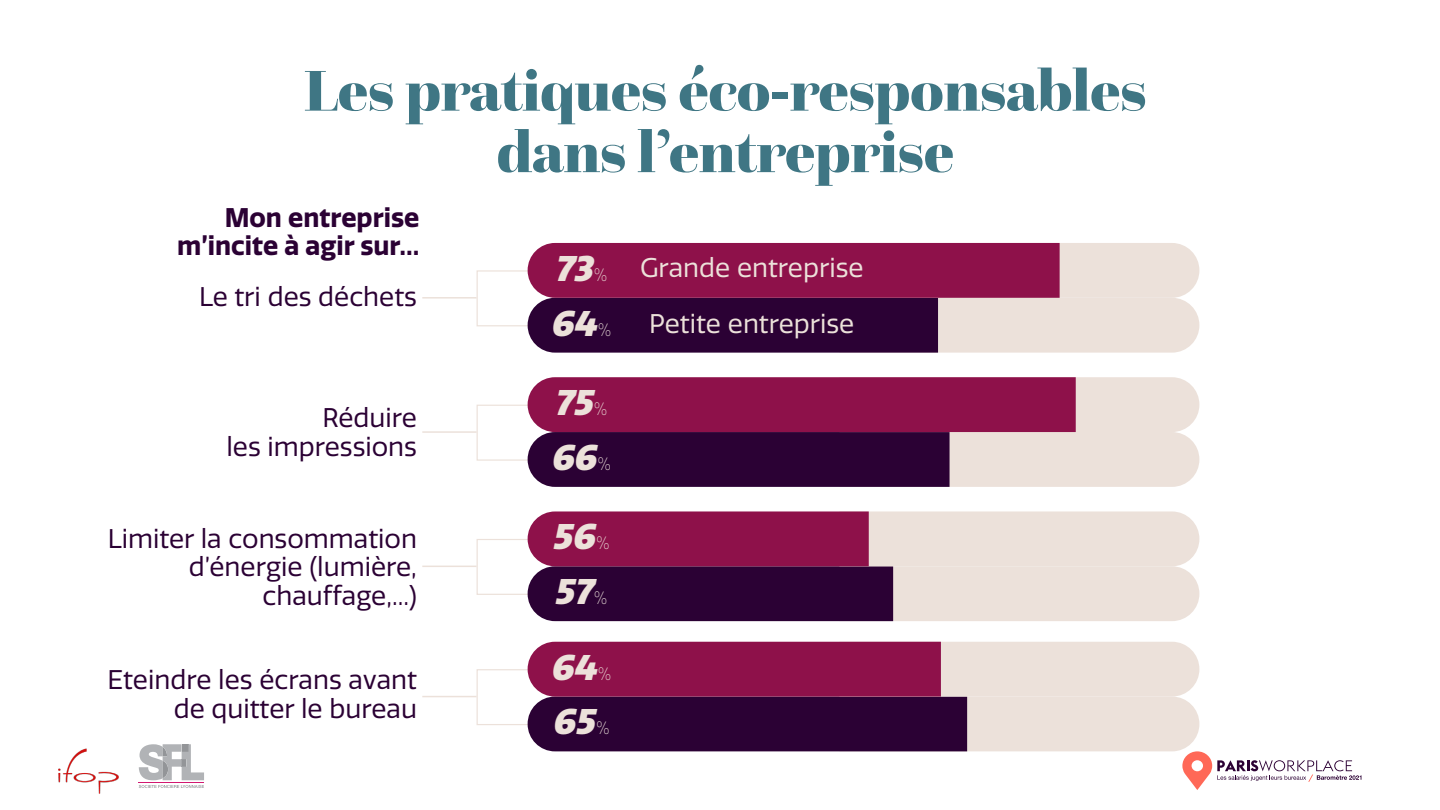
<style>
.page{position:relative;width:1440px;height:810px;background:#fff}
.page>*{position:absolute;margin:0;border:0;box-sizing:border-box;transform-origin:0 0}
.t1{font:900 60px/61.5px "Questa Grande";letter-spacing:-.01em;color:#3f7684;text-align:center}
.t2{font:italic 900 34.72px "Quatro";color:#ece1da}
.t3{font:26.25px/28.5px "Quatro";color:#2b0134;text-align:right}
.t4{font:700 26.25px/28.5px "Quatro";color:#2b0134;text-align:right}
.t5{font:26.25px/55.7px "Quatro";color:#ece1da;text-align:center}
.s1{font-weight:200;font-style:normal;font-size:17.4px}
</style>
<div class="page">
<img style="left:58px;top:748px;width:61px;height:46px">
<svg style="left:139px;top:744px;width:65px;height:44px"></svg>
<svg style="left:528px;top:243px;width:671px;height:110px"></svg>
<svg style="left:528px;top:377px;width:671px;height:110px"></svg>
<svg style="left:528px;top:511px;width:671px;height:110px"></svg>
<svg style="left:528px;top:642px;width:833px;height:148px"></svg>
<hr style="left:422px;top:297px;width:55px;height:2px;background:#ece1da">
<hr style="left:422px;top:431px;width:55px;height:2px;background:#ece1da">
<hr style="left:422px;top:566px;width:55px;height:1px;background:#ece1da">
<hr style="left:422px;top:696px;width:55px;height:1px;background:#ece1da">
<h1 class="t1" style="left:304px;top:60px;width:845px">Les pratiques éco-responsables dans l’entreprise</h1>
<p class="t4" style="left:177px;top:205px;width:244px">Mon entreprise m’incite à agir sur...</p>
<h2 class="t2" style="left:557px;top:255px;width:52px">73<span class="s1">%</span></h2>
<p class="t5" style="left:640px;top:240px;width:225px">Grande entreprise<br>Petite entreprise</p>
<p class="t3" style="left:199px;top:283px;width:219px">Le tri des déchets</p>
<h2 class="t2" style="left:552px;top:310px;width:60px">64<span class="s1">%</span></h2>
<p class="t3" style="left:226px;top:404px;width:192px">Réduire<br>les impressions</p>
<h2 class="t2" style="left:556px;top:390px;width:53px">75<span class="s1">%</span></h2>
<h2 class="t2" style="left:553px;top:444px;width:60px">66<span class="s1">%</span></h2>
<p class="t3" style="left:108px;top:524px;width:311px">Limiter la consommation d’énergie (lumière, chauffage,...)</p>
<h2 class="t2" style="left:554px;top:524px;width:57px">56<span class="s1">%</span></h2>
<h2 class="t2" style="left:556px;top:579px;width:53px">57<span class="s1">%</span></h2>
<p class="t3" style="left:108px;top:666px;width:311px">Eteindre les écrans avant de quitter le bureau</p>
<h2 class="t2" style="left:552px;top:654px;width:60px">64<span class="s1">%</span></h2>
<h2 class="t2" style="left:554px;top:709px;width:57px">65<span class="s1">%</span></h2>
</div>
